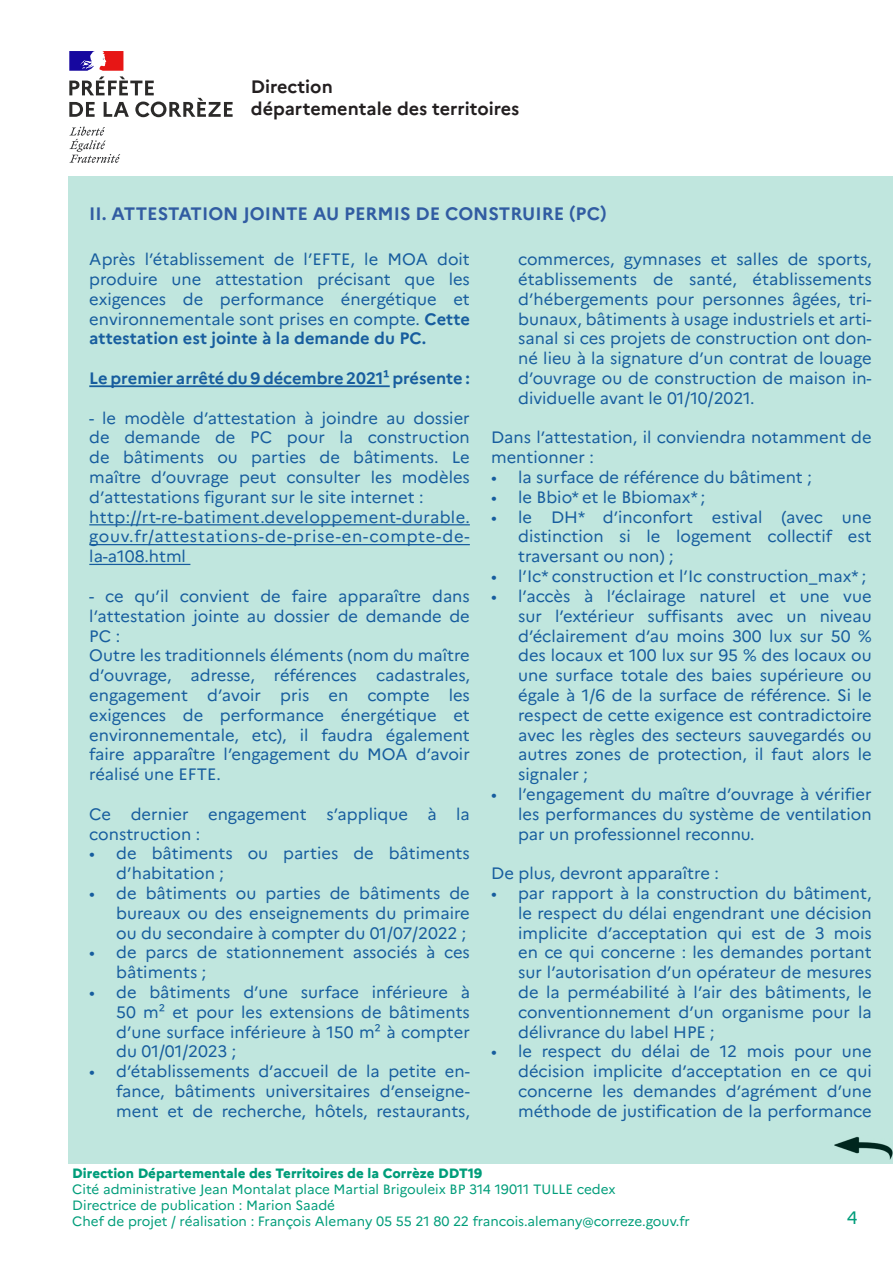
<style>
.page{position:relative;width:893px;height:1263px;background:#fff}
.page>*{position:absolute;margin:0;border:0;box-sizing:border-box;transform-origin:0 0}
.t1{font:700 18px "Marianne";color:#315ca2}
.t2{font:700 18px "Marianne";color:#231f20}
.t3{font:18px "Marianne";color:#009d7a}
.t4{font:16.5px/19.8px "Marianne";color:#175d9e;text-align:justify}
.t5{font:700 16.5px "Marianne";color:#175d9e}
.t6{font:13.5px "Marianne";color:#009d7a}
.t7{font:800 13.5px "Marianne";color:#009d7a}
.s1{font-weight:700}
</style>
<div class="page">
<div style="left:68px;top:176px;width:825px;height:987px;background:#c0e6de"></div>
<svg style="left:69px;top:127px;width:51px;height:36px"></svg>
<svg style="left:69px;top:51px;width:164px;height:66px"></svg>
<hr style="left:89px;top:385px;width:301px;height:2px;background:#175d9e">
<hr style="left:89px;top:524px;width:381px;height:1px;background:#175d9e">
<hr style="left:89px;top:544px;width:381px;height:1px;background:#175d9e">
<hr style="left:89px;top:564px;width:101px;height:1px;background:#175d9e">
<p class="t2" style="left:251px;top:76px;width:83px">Direction</p>
<p class="t2" style="left:251px;top:97px;width:270px">départementale des territoires</p>
<p class="t1" style="left:89px;top:203px;width:519px">II. ATTESTATION JOINTE AU PERMIS DE CONSTRUIRE (PC)</p>
<p class="t4" style="left:89px;top:249px;width:382px">Après l’établissement de l’EFTE, le MOA doit produire une attestation précisant que les exigences de performance énergétique et environnementale sont prises en compte. <span class="s1">Cette attestation est jointe à la demande du PC.</span></p>
<p class="t5" style="left:89px;top:368px;width:382px">Le premier arrêté du 9 décembre 2021¹ présente :</p>
<p class="t4" style="left:89px;top:408px;width:382px">- le modèle d’attestation à joindre au dossier de demande de PC pour la construction de bâtiments ou parties de bâtiments. Le maître d’ouvrage peut consulter les modèles d’attestations figurant sur le site internet :</p>
<p class="t4" style="left:89px;top:507px;width:382px">http://rt-re-batiment.developpement-durable. gouv.fr/attestations-de-prise-en-compte-de&shy;la-a108.html</p>
<p class="t4" style="left:89px;top:586px;width:382px">- ce qu’il convient de faire apparaître dans l’attestation jointe au dossier de demande de PC :</p>
<p class="t4" style="left:89px;top:645px;width:382px">Outre les traditionnels éléments (nom du maître d’ouvrage, adresse, références cadastrales, engagement d’avoir pris en compte les exigences de performance énergétique et environnementale, etc), il faudra également faire apparaître l’engagement du MOA d’avoir réalisé une EFTE.</p>
<p class="t4" style="left:89px;top:804px;width:382px">Ce dernier engagement s’applique à la construction :</p>
<p class="t4" style="left:116px;top:843px;width:355px;text-indent:-27px">• de bâtiments ou parties de bâtiments d’habitation ;</p>
<p class="t4" style="left:116px;top:883px;width:355px;text-indent:-27px">• de bâtiments ou parties de bâtiments de bureaux ou des enseignements du primaire ou du secondaire à compter du 01/07/2022 ;</p>
<p class="t4" style="left:116px;top:942px;width:355px;text-indent:-27px">• de parcs de stationnement associés à ces bâtiments ;</p>
<p class="t4" style="left:116px;top:982px;width:355px;text-indent:-27px">• de bâtiments d’une surface inférieure à 50 m² et pour les extensions de bâtiments d’une surface inférieure à 150 m² à compter du 01/01/2023 ;</p>
<p class="t4" style="left:116px;top:1061px;width:355px;text-indent:-27px">• d’établissements d’accueil de la petite en&shy;fance, bâtiments universitaires d’enseigne&shy;ment et de recherche, hôtels, restaurants,</p>
<p class="t4" style="left:518px;top:249px;width:355px">commerces, gymnases et salles de sports, établissements de santé, établissements d’hébergements pour personnes âgées, tri&shy;bunaux, bâtiments à usage industriels et arti&shy;sanal si ces projets de construction ont don&shy;né lieu à la signature d’un contrat de louage d’ouvrage ou de construction de maison in&shy;dividuelle avant le 01/10/2021.</p>
<p class="t4" style="left:491px;top:428px;width:382px">Dans l’attestation, il conviendra notamment de mentionner :</p>
<p class="t4" style="left:491px;top:467px;width:322px">• la surface de référence du bâtiment ;</p>
<p class="t4" style="left:491px;top:487px;width:216px">• le Bbio* et le Bbiomax* ;</p>
<p class="t4" style="left:518px;top:507px;width:355px;text-indent:-27px">• le DH* d’inconfort estival (avec une distinction si le logement collectif est traversant ou non) ;</p>
<p class="t4" style="left:491px;top:566px;width:376px">• l’Ic* construction et l’Ic construction_max* ;</p>
<p class="t4" style="left:518px;top:586px;width:355px;text-indent:-27px">• l’accès à l’éclairage naturel et une vue sur l’extérieur suffisants avec un niveau d’éclairement d’au moins 300 lux sur 50 % des locaux et 100 lux sur 95 % des locaux ou une surface totale des baies supérieure ou égale à 1/6 de la surface de référence. Si le respect de cette exigence est contradictoire avec les règles des secteurs sauvegardés ou autres zones de protection, il faut alors le signaler ;</p>
<p class="t4" style="left:518px;top:784px;width:355px;text-indent:-27px">• l’engagement du maître d’ouvrage à vérifier les performances du système de ventilation par un professionnel reconnu.</p>
<p class="t4" style="left:491px;top:863px;width:229px">De plus, devront apparaître :</p>
<p class="t4" style="left:518px;top:883px;width:355px;text-indent:-27px">• par rapport à la construction du bâtiment, le respect du délai engendrant une décision implicite d’acceptation qui est de 3 mois en ce qui concerne : les demandes portant sur l’autorisation d’un opérateur de mesures de la perméabilité à l’air des bâtiments, le conventionnement d’un organisme pour la délivrance du label HPE ;</p>
<p class="t4" style="left:518px;top:1041px;width:355px;text-indent:-27px">• le respect du délai de 12 mois pour une décision implicite d’acceptation en ce qui concerne les demandes d’agrément d’une méthode de justification de la performance</p>
<p class="t7" style="left:72px;top:1165px;width:411px">Direction Départementale des Territoires de la Corrèze DDT19</p>
<p class="t6" style="left:72px;top:1181px;width:545px">Cité administrative Jean Montalat place Martial Brigouleix BP 314 19011 TULLE cedex</p>
<p class="t6" style="left:72px;top:1197px;width:264px">Directrice de publication : Marion Saadé</p>
<p class="t6" style="left:72px;top:1213px;width:619px">Chef de projet / réalisation : François Alemany 05 55 21 80 22 francois.alemany@correze.gouv.fr</p>
<p class="t3" style="left:847px;top:1207px;width:12px">4</p>
</div>
